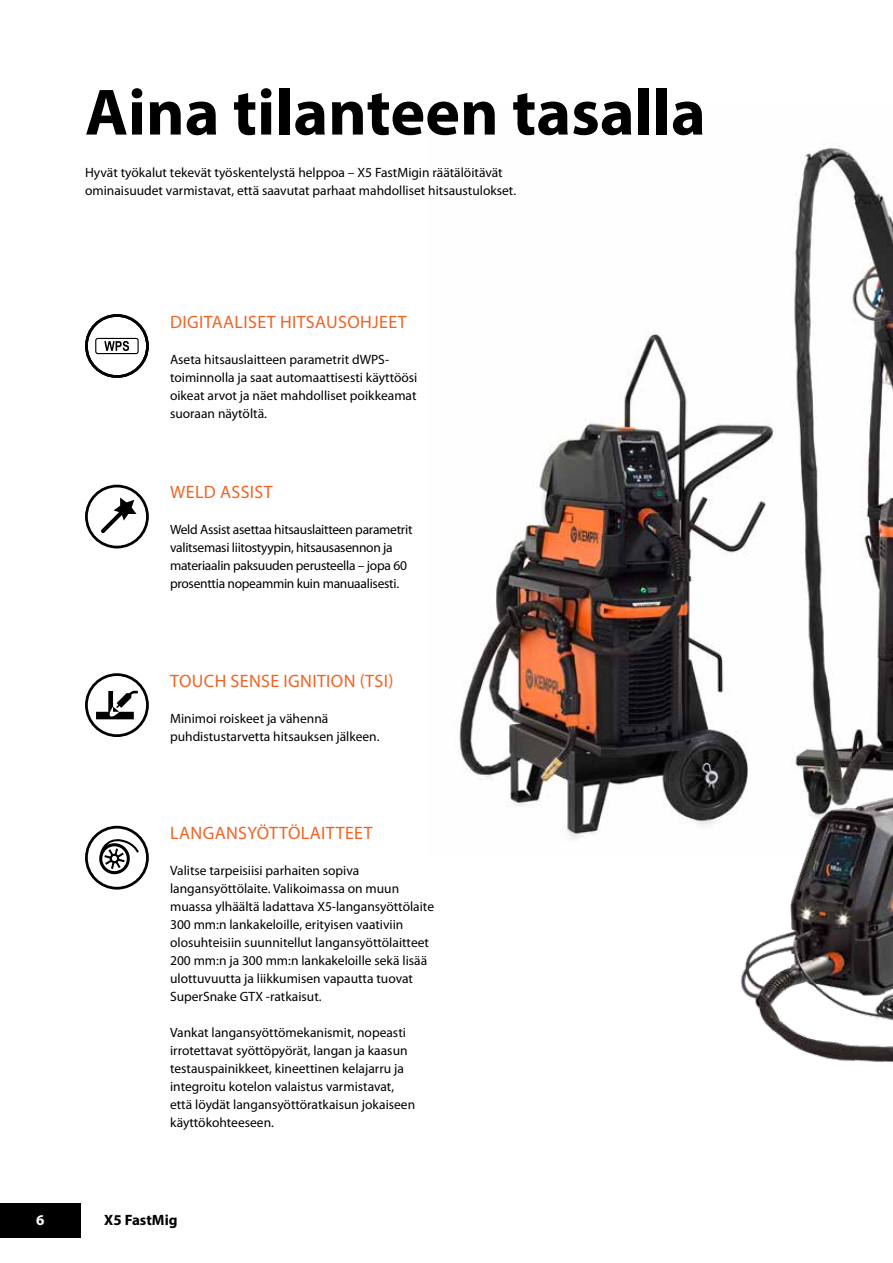
<style>
.page{position:relative;width:893px;height:1263px;background:#fff}
.page>*{position:absolute;margin:0;border:0;box-sizing:border-box;transform-origin:0 0}
.t1{font:700 66px "Myriad Pro";color:#000}
.t2{font:18px "Myriad Pro";letter-spacing:.02em;color:#f26322}
.t3{font:700 15px "Myriad Pro";color:#000}
.t4{font:700 15px "Myriad Pro";color:#fff}
.t5{font:13.5px/18px "Myriad Pro";color:#000}
.t6{font:13.5px/18px "Myriad Pro";letter-spacing:-.02em;color:#000}
</style>
<div class="page">
<div style="left:0;top:1203px;width:81px;height:34px;background:#000"></div>
<img style="left:459px;top:146px;width:434px;height:693px">
<svg style="left:85px;top:314px;width:64px;height:64px"></svg>
<svg style="left:85px;top:485px;width:64px;height:63px"></svg>
<svg style="left:85px;top:673px;width:64px;height:64px"></svg>
<svg style="left:85px;top:826px;width:64px;height:63px"></svg>
<img style="left:724px;top:766px;width:169px;height:296px">
<h1 class="t1" style="left:85px;top:69px;width:622px">Aina tilanteen tasalla</h1>
<p class="t5" style="left:85px;top:163px;width:433px">Hyvät työkalut tekevät työskentelystä helppoa – X5 FastMigin räätälöitävät ominaisuudet varmistavat, että saavutat parhaat mahdolliset hitsaustulokset.</p>
<h2 class="t2" style="left:170px;top:310px;width:238px">DIGITAALISET HITSAUSOHJEET</h2>
<p class="t5" style="left:170px;top:350px;width:249px">Aseta hitsauslaitteen parametrit dWPS&shy;toiminnolla ja saat automaattisesti käyttöösi oikeat arvot ja näet mahdolliset poikkeamat suoraan näytöltä.</p>
<h2 class="t2" style="left:170px;top:481px;width:104px">WELD ASSIST</h2>
<p class="t6" style="left:170px;top:520px;width:244px">Weld Assist asettaa hitsauslaitteen parametrit valitsemasi liitostyypin, hitsausasennon ja materiaalin paksuuden perusteella – jopa 60 prosenttia nopeammin kuin manuaalisesti.</p>
<h2 class="t2" style="left:170px;top:670px;width:225px">TOUCH SENSE IGNITION (TSI)</h2>
<p class="t5" style="left:170px;top:709px;width:211px">Minimoi roiskeet ja vähennä puhdistustarvetta hitsauksen jälkeen.</p>
<h2 class="t2" style="left:170px;top:822px;width:204px">LANGANSYÖTTÖLAITTEET</h2>
<p class="t5" style="left:170px;top:861px;width:266px">Valitse tarpeisiisi parhaiten sopiva langansyöttölaite. Valikoimassa on muun muassa ylhäältä ladattava X5-langansyöttölaite 300 mm:n lankakeloille, erityisen vaativiin olosuhteisiin suunnitellut langansyöttölaitteet 200 mm:n ja 300 mm:n lankakeloille sekä lisää ulottuvuutta ja liikkumisen vapautta tuovat SuperSnake GTX -ratkaisut.</p>
<p class="t5" style="left:170px;top:1023px;width:247px">Vankat langansyöttömekanismit, nopeasti irrotettavat syöttöpyörät, langan ja kaasun testauspainikkeet, kineettinen kelajarru ja integroitu kotelon valaistus varmistavat, että löydät langansyöttöratkaisun jokaiseen käyttökohteeseen.</p>
<p class="t4" style="left:36px;top:1210px;width:10px">6</p>
<p class="t3" style="left:104px;top:1210px;width:75px">X5 FastMig</p>
</div>
